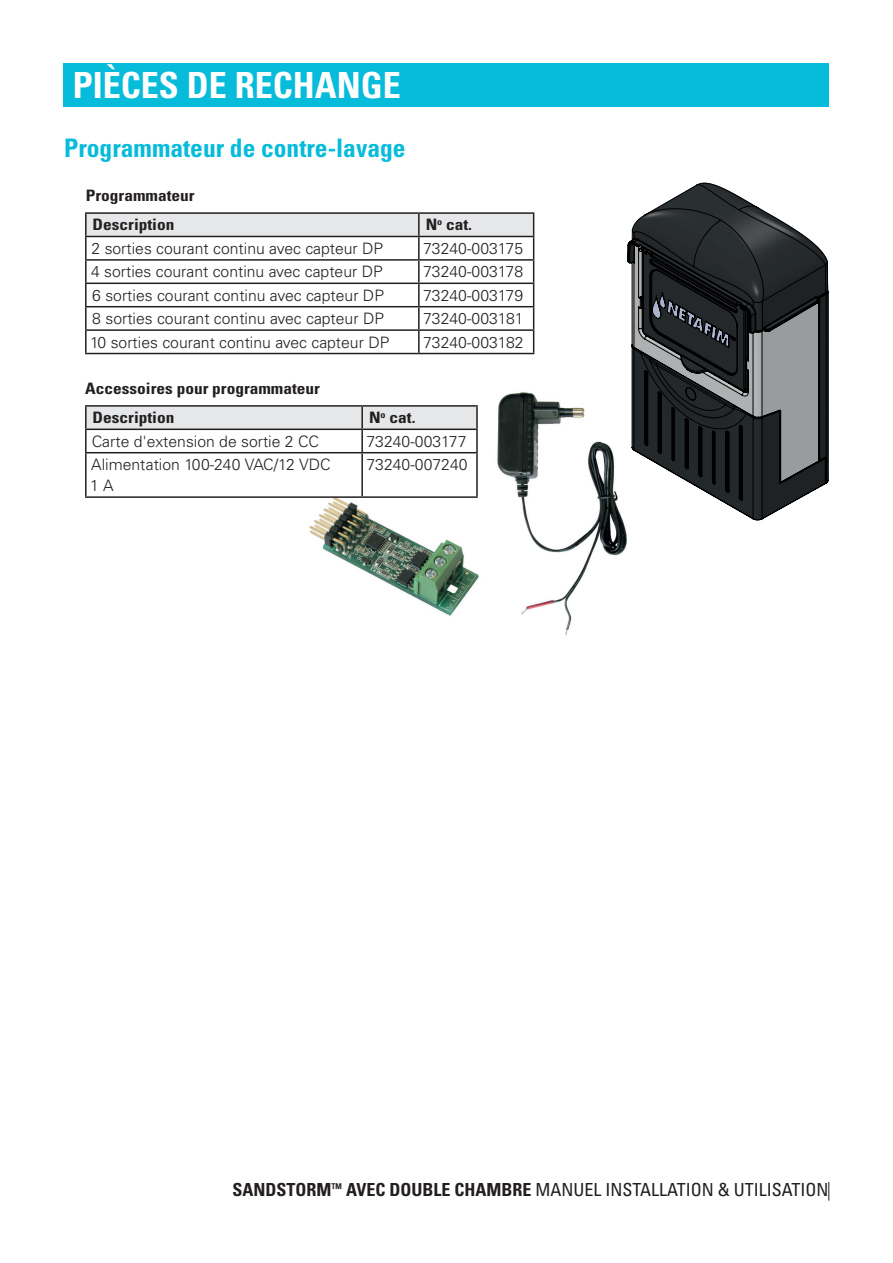
<style>
.page{position:relative;width:893px;height:1263px;background:#fff}
.page>*{position:absolute;margin:0;border:0;box-sizing:border-box;transform-origin:0 0}
.t1{font:700 condensed 36px "Univers LT Std";color:#fff}
.t2{font:700 condensed 25.5px "Univers LT Std";color:#07bbda}
.t3{font:condensed 18px "Univers LT Std";color:#231f20}
.t4{font:300 15.75px/21px "Univers LT Std";color:#231f20}
.t5{font:700 condensed 15.75px "Univers LT Std";color:#231f20;scale:1.1 1}
.s1{font-weight:700}
</style>
<div class="page">
<svg style="left:828px;top:1182px;width:1px;height:19px"></svg>
<hr style="left:85px;top:212px;width:334px;height:2px;background:#231f20">
<hr style="left:85px;top:214px;width:2px;height:22px;background:#231f20">
<hr style="left:419px;top:212px;width:115px;height:2px;background:#231f20">
<hr style="left:85px;top:236px;width:334px;height:1px;background:#231f20">
<hr style="left:85px;top:237px;width:2px;height:22px;background:#231f20">
<hr style="left:85px;top:259px;width:334px;height:2px;background:#231f20">
<hr style="left:85px;top:261px;width:2px;height:22px;background:#231f20">
<hr style="left:85px;top:283px;width:334px;height:1px;background:#231f20">
<hr style="left:85px;top:284px;width:2px;height:22px;background:#231f20">
<hr style="left:85px;top:306px;width:334px;height:1px;background:#231f20">
<hr style="left:85px;top:307px;width:2px;height:22px;background:#231f20">
<hr style="left:85px;top:329px;width:334px;height:2px;background:#231f20">
<hr style="left:85px;top:331px;width:2px;height:22px;background:#231f20">
<svg style="left:86px;top:213px;width:448px;height:140px"></svg>
<hr style="left:85px;top:353px;width:334px;height:1px;background:#231f20">
<hr style="left:419px;top:353px;width:115px;height:1px;background:#231f20">
<img style="left:497px;top:392px;width:130px;height:243px">
<img style="left:309px;top:498px;width:170px;height:118px">
<div style="left:87px;top:407px;width:389px;height:22px;background:#e6e7e9"></div>
<hr style="left:85px;top:405px;width:277px;height:2px;background:#231f20">
<hr style="left:85px;top:407px;width:2px;height:22px;background:#231f20">
<hr style="left:362px;top:405px;width:116px;height:2px;background:#231f20">
<hr style="left:361px;top:407px;width:2px;height:22px;background:#231f20">
<hr style="left:476px;top:407px;width:2px;height:22px;background:#231f20">
<hr style="left:85px;top:429px;width:277px;height:1px;background:#231f20">
<hr style="left:85px;top:430px;width:2px;height:22px;background:#231f20">
<hr style="left:362px;top:429px;width:116px;height:1px;background:#231f20">
<hr style="left:361px;top:430px;width:2px;height:22px;background:#231f20">
<hr style="left:476px;top:430px;width:2px;height:22px;background:#231f20">
<hr style="left:85px;top:452px;width:277px;height:1px;background:#231f20">
<hr style="left:85px;top:453px;width:2px;height:43px;background:#231f20">
<hr style="left:362px;top:452px;width:116px;height:1px;background:#231f20">
<hr style="left:361px;top:453px;width:2px;height:43px;background:#231f20">
<hr style="left:476px;top:453px;width:2px;height:43px;background:#231f20">
<hr style="left:85px;top:496px;width:277px;height:2px;background:#231f20">
<hr style="left:362px;top:496px;width:116px;height:2px;background:#231f20">
<img style="left:622px;top:182px;width:207px;height:347px">
<hr style="left:621px;top:174px;width:1px;height:355px;background:#b5b7b7">
<hr style="left:621px;top:174px;width:214px;height:1px;background:#b5b7b7">
<hr style="left:621px;top:779px;width:214px;height:1px;background:#b5b7b7">
<hr style="left:892px;top:174px;width:1px;height:355px;background:#b5b7b7">
<svg style="left:628px;top:183px;width:200px;height:337px"></svg>
<div style="left:64px;top:64px;width:765px;height:43px;background:#07bbda"></div>
<h1 class="t1" style="left:73px;top:63px;width:330px">PIÈCES DE RECHANGE</h1>
<h2 class="t2" style="left:64px;top:133px;width:343px">Programmateur de contre-lavage</h2>
<p class="t5" style="left:86px;top:186px;width:100px">Programmateur</p>
<p class="t5" style="left:93px;top:215px;width:76px">Description</p>
<p class="t5" style="left:426px;top:215px;width:44px">N<sup>o</sup> cat.</p>
<p class="t4" style="left:92px;top:238px;width:293px">2 sorties courant continu avec capteur DP</p>
<p class="t4" style="left:423px;top:238px;width:101px">73240-003175</p>
<p class="t4" style="left:91px;top:261px;width:293px">4 sorties courant continu avec capteur DP</p>
<p class="t4" style="left:423px;top:261px;width:101px">73240-003178</p>
<p class="t4" style="left:92px;top:285px;width:293px">6 sorties courant continu avec capteur DP</p>
<p class="t4" style="left:423px;top:285px;width:101px">73240-003179</p>
<p class="t4" style="left:92px;top:308px;width:293px">8 sorties courant continu avec capteur DP</p>
<p class="t4" style="left:423px;top:308px;width:102px">73240-003181</p>
<p class="t4" style="left:90px;top:331px;width:301px">10 sorties courant continu avec capteur DP</p>
<p class="t4" style="left:423px;top:331px;width:102px">73240-003182</p>
<p class="t5" style="left:85px;top:379px;width:215px">Accessoires pour programmateur</p>
<p class="t5" style="left:93px;top:408px;width:76px">Description</p>
<p class="t5" style="left:369px;top:408px;width:44px">N<sup>o</sup> cat.</p>
<p class="t4" style="left:92px;top:431px;width:229px">Carte d'extension de sortie 2 CC</p>
<p class="t4" style="left:367px;top:431px;width:101px">73240-003177</p>
<p class="t4" style="left:90px;top:454px;width:242px">Alimentation 100-240 VAC/12 VDC<br>1 A</p>
<p class="t4" style="left:367px;top:454px;width:103px">73240-007240</p>
<p class="t3" style="left:233px;top:1178px;width:597px"><span class="s1">SANDSTORM</span><sup>™</sup> <span class="s1">AVEC DOUBLE CHAMBRE</span> MANUEL INSTALLATION &amp; UTILISATION</p>
</div>
